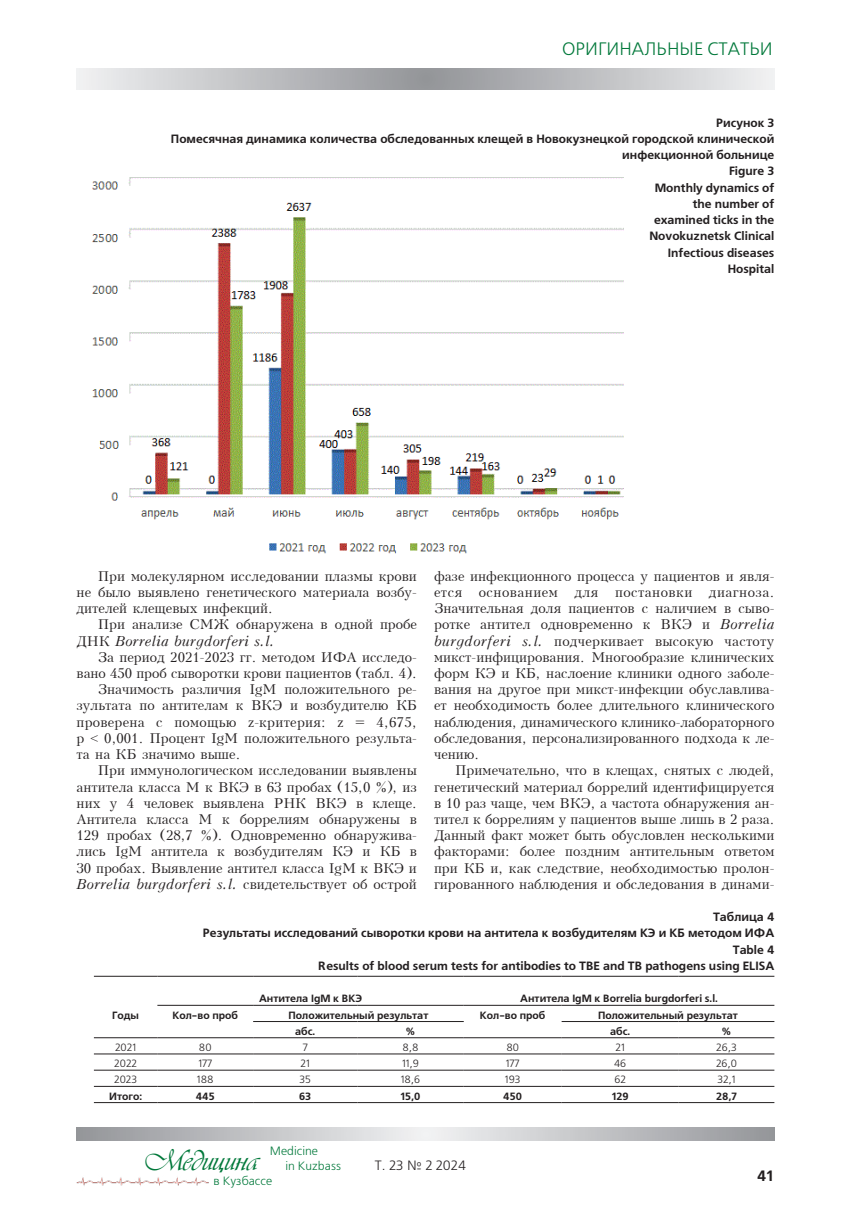
<style>
.page{position:relative;width:851px;height:1217px;background:#fff}
.page>*{position:absolute;margin:0;border:0;box-sizing:border-box;transform-origin:0 0}
.t1{font:30px "Vivaldi DCL";color:#00783a}
.t2{font:18px "Free Set C";color:#00783a}
.t3{font:700 15px "Free Set C";color:#231f20}
.основной{font:13.5px/16.2px "Kudrashov Plain";color:#231f20;text-align:justify}
.t4{font:13.5px "Free Set C";color:#231f20}
.рисунок_загл{font:700 12px/16.2px "Free Set C";color:#231f20;text-align:right}
.t5{font:12px/15px "Free Set C";color:#00783a}
.таблица{font:700 10.5px "Free Set C";color:#231f20}
.таблица-2{font:10.5px "Free Set C";color:#231f20}
.s1{font-family:"Kudrashov";font-style:italic}
.s2{font-family:"Times New Roman"}
</style>
<div class="page">
<svg style="left:77px;top:68px;width:697px;height:21px;background:#c1c2c5"></svg>
<svg style="left:77px;top:1127px;width:697px;height:13px;background:#c2c3c5"></svg>
<img style="left:76px;top:1177px;width:133px;height:9px">
<img style="left:92px;top:177px;width:531px;height:377px">
<hr style="left:94px;top:975px;width:63px;height:1px;background:#231f20">
<hr style="left:157px;top:975px;width:96px;height:1px;background:#231f20">
<hr style="left:253px;top:975px;width:104px;height:1px;background:#231f20">
<hr style="left:357px;top:975px;width:106px;height:1px;background:#231f20">
<hr style="left:463px;top:975px;width:98px;height:1px;background:#231f20">
<hr style="left:561px;top:975px;width:117px;height:1px;background:#231f20">
<hr style="left:678px;top:975px;width:96px;height:1px;background:#231f20">
<hr style="left:157px;top:1004px;width:96px;height:1px;background:#231f20">
<hr style="left:253px;top:1004px;width:104px;height:1px;background:#231f20">
<hr style="left:357px;top:1004px;width:106px;height:1px;background:#231f20">
<hr style="left:463px;top:1004px;width:98px;height:1px;background:#231f20">
<hr style="left:561px;top:1004px;width:117px;height:1px;background:#231f20">
<hr style="left:678px;top:1004px;width:96px;height:1px;background:#231f20">
<hr style="left:253px;top:1020px;width:104px;height:1px;background:#231f20">
<hr style="left:357px;top:1020px;width:106px;height:1px;background:#231f20">
<hr style="left:561px;top:1020px;width:117px;height:1px;background:#231f20">
<hr style="left:678px;top:1020px;width:96px;height:1px;background:#231f20">
<hr style="left:94px;top:1037px;width:63px;height:1px;background:#231f20">
<hr style="left:157px;top:1037px;width:96px;height:1px;background:#231f20">
<hr style="left:253px;top:1037px;width:104px;height:1px;background:#231f20">
<hr style="left:357px;top:1037px;width:106px;height:1px;background:#231f20">
<hr style="left:463px;top:1037px;width:98px;height:1px;background:#231f20">
<hr style="left:561px;top:1037px;width:117px;height:1px;background:#231f20">
<hr style="left:678px;top:1037px;width:96px;height:1px;background:#231f20">
<hr style="left:94px;top:1053px;width:63px;height:1px;background:#231f20">
<hr style="left:157px;top:1053px;width:96px;height:1px;background:#231f20">
<hr style="left:253px;top:1053px;width:104px;height:1px;background:#231f20">
<hr style="left:357px;top:1053px;width:106px;height:1px;background:#231f20">
<hr style="left:463px;top:1053px;width:98px;height:1px;background:#231f20">
<hr style="left:561px;top:1053px;width:117px;height:1px;background:#231f20">
<hr style="left:678px;top:1053px;width:96px;height:1px;background:#231f20">
<hr style="left:94px;top:1069px;width:63px;height:1px;background:#231f20">
<hr style="left:157px;top:1069px;width:96px;height:1px;background:#231f20">
<hr style="left:253px;top:1069px;width:104px;height:1px;background:#231f20">
<hr style="left:357px;top:1069px;width:106px;height:1px;background:#231f20">
<hr style="left:463px;top:1069px;width:98px;height:1px;background:#231f20">
<hr style="left:561px;top:1069px;width:117px;height:1px;background:#231f20">
<hr style="left:678px;top:1069px;width:96px;height:1px;background:#231f20">
<hr style="left:94px;top:1085px;width:63px;height:1px;background:#231f20">
<hr style="left:157px;top:1085px;width:96px;height:1px;background:#231f20">
<hr style="left:253px;top:1085px;width:104px;height:1px;background:#231f20">
<hr style="left:357px;top:1085px;width:106px;height:1px;background:#231f20">
<hr style="left:463px;top:1085px;width:98px;height:1px;background:#231f20">
<hr style="left:561px;top:1085px;width:117px;height:1px;background:#231f20">
<hr style="left:678px;top:1085px;width:96px;height:1px;background:#231f20">
<hr style="left:94px;top:1101px;width:63px;height:1px;background:#231f20">
<hr style="left:157px;top:1101px;width:96px;height:1px;background:#231f20">
<hr style="left:253px;top:1101px;width:104px;height:1px;background:#231f20">
<hr style="left:357px;top:1101px;width:106px;height:1px;background:#231f20">
<hr style="left:463px;top:1101px;width:98px;height:1px;background:#231f20">
<hr style="left:561px;top:1101px;width:117px;height:1px;background:#231f20">
<hr style="left:678px;top:1101px;width:96px;height:1px;background:#231f20">
<h2 class="t2" style="left:562px;top:40px;width:212px">ОРИГИНАЛЬНЫЕ СТАТЬИ</h2>
<p class="рисунок_загл" style="left:716px;top:115px;width:60px">Рисунок 3</p>
<p class="рисунок_загл" style="left:171px;top:131px;width:605px">Помесячная динамика количества обследованных клещей в Новокузнецкой городской клинической инфекционной больнице</p>
<p class="рисунок_загл" style="left:728px;top:164px;width:47px">Figure 3</p>
<p class="рисунок_загл" style="left:649px;top:180px;width:126px">Monthly dynamics of the number of examined ticks in the<br>Novokuznetsk Clinical<br>Infectious diseases<br>Hospital</p>
<p class="основной" style="left:434px;top:568px;width:342px">фазе инфекционного процесса у пациентов и явля&shy;ется основанием для постановки диагноза.<br>Значительная доля пациентов с наличием в сыво&shy;ротке антител одновременно к ВКЭ и <span class="s1">Borrelia burgdorferi s.l.</span> подчеркивает высокую частоту микст-инфицирования. Многообразие клинических форм КЭ и КБ, наслоение клиники одного заболе&shy;вания на другое при микст-инфекции обуславлива&shy;ет необходимость более длительного клинического наблюдения, динамического клинико-лабораторного обследования, персонализированного подхода к ле&shy;чению.</p>
<p class="основной" style="left:434px;top:762px;width:342px;text-indent:21px">Примечательно, что в клещах, снятых с людей, генетический материал боррелий идентифицируется в 10 раз чаще, чем ВКЭ, а частота обнаружения ан&shy;тител к боррелиям у пациентов выше лишь в 2 раза.<br>Данный факт может быть обусловлен несколькими факторами: более поздним антительным ответом при КБ и, как следствие, необходимостью пролон&shy;гированного наблюдения и обследования в динами-</p>
<p class="рисунок_загл" style="left:713px;top:909px;width:63px">Таблица 4</p>
<p class="рисунок_загл" style="left:203px;top:925px;width:573px">Результаты исследований сыворотки крови на антитела к возбудителям КЭ и КБ методом ИФА</p>
<p class="рисунок_загл" style="left:732px;top:941px;width:43px">Table 4</p>
<p class="рисунок_загл" style="left:318px;top:957px;width:458px">Results of blood serum tests for antibodies to TBE and TB pathogens using ELISA</p>
<p class="основной" style="left:77px;top:568px;width:342px;text-indent:21px">При молекулярном исследовании плазмы крови не было выявлено генетического материала возбу&shy;дителей клещевых инфекций.</p>
<p class="основной" style="left:77px;top:616px;width:342px;text-indent:21px">При анализе СМЖ обнаружена в одной пробе<br>ДНК <span class="s1">Borrelia burgdorferi s.l.</span></p>
<p class="основной" style="left:77px;top:649px;width:342px;text-align:right">За период 2021-2023 гг. методом ИФА исследо&shy;вано 450 проб сыворотки крови пациентов (табл. 4).</p>
<p class="основной" style="left:77px;top:681px;width:342px;text-indent:21px">Значимость различия IgM положительного ре&shy;зультата по антителам к ВКЭ и возбудителю КБ проверена с помощью z-критерия: z = 4,675, р <span class="s2">˂</span> 0,001. Процент IgM положительного результа&shy;та на КБ значимо выше.</p>
<p class="основной" style="left:77px;top:762px;width:342px;text-indent:21px">При иммунологическом исследовании выявлены антитела класса М к ВКЭ в 63 пробах (15,0 %), из них у 4 человек выявлена РНК ВКЭ в клеще.<br>Антитела класса М к боррелиям обнаружены в 129 пробах (28,7 %). Одновременно обнаружива&shy;лись IgM антитела к возбудителям КЭ и КБ в 30 пробах. Выявление антител класса IgM к ВКЭ и <span class="s1">Borrelia burgdorferi s.l.</span> свидетельствует об острой</p>
<p class="таблица" style="left:112px;top:1008px;width:28px">Годы</p>
<p class="таблица" style="left:259px;top:992px;width:105px">Антитела IgM к ВКЭ</p>
<p class="таблица" style="left:520px;top:992px;width:199px">Антитела IgM к Borrelia burgdorferi s.l.</p>
<p class="таблица" style="left:172px;top:1008px;width:67px">Кол-во проб</p>
<p class="таблица" style="left:288px;top:1008px;width:141px">Положительный результат</p>
<p class="таблица" style="left:480px;top:1008px;width:67px">Кол-во проб</p>
<p class="таблица" style="left:598px;top:1008px;width:141px">Положительный результат</p>
<p class="таблица" style="left:295px;top:1024px;width:22px">абс.</p>
<p class="таблица" style="left:406px;top:1024px;width:11px">%</p>
<p class="таблица" style="left:610px;top:1024px;width:22px">абс.</p>
<p class="таблица" style="left:721px;top:1024px;width:11px">%</p>
<p class="таблица-2" style="left:115px;top:1041px;width:22px">2021</p>
<p class="таблица-2" style="left:199px;top:1041px;width:14px">80</p>
<p class="таблица-2" style="left:303px;top:1041px;width:6px">7</p>
<p class="таблица-2" style="left:402px;top:1041px;width:18px">8,8</p>
<p class="таблица-2" style="left:506px;top:1041px;width:14px">80</p>
<p class="таблица-2" style="left:615px;top:1041px;width:11px">21</p>
<p class="таблица-2" style="left:716px;top:1041px;width:22px">26,3</p>
<p class="таблица-2" style="left:114px;top:1057px;width:24px">2022</p>
<p class="таблица-2" style="left:198px;top:1057px;width:15px">177</p>
<p class="таблица-2" style="left:300px;top:1057px;width:11px">21</p>
<p class="таблица-2" style="left:402px;top:1057px;width:18px">11,9</p>
<p class="таблица-2" style="left:506px;top:1057px;width:15px">177</p>
<p class="таблица-2" style="left:614px;top:1057px;width:14px">46</p>
<p class="таблица-2" style="left:716px;top:1057px;width:22px">26,0</p>
<p class="таблица-2" style="left:114px;top:1073px;width:24px">2023</p>
<p class="таблица-2" style="left:197px;top:1073px;width:18px">188</p>
<p class="таблица-2" style="left:299px;top:1073px;width:13px">35</p>
<p class="таблица-2" style="left:401px;top:1073px;width:21px">18,6</p>
<p class="таблица-2" style="left:505px;top:1073px;width:17px">193</p>
<p class="таблица-2" style="left:614px;top:1073px;width:13px">62</p>
<p class="таблица-2" style="left:717px;top:1073px;width:20px">32,1</p>
<p class="таблица" style="left:109px;top:1089px;width:34px">Итого:</p>
<p class="таблица" style="left:196px;top:1089px;width:20px">445</p>
<p class="таблица" style="left:299px;top:1089px;width:14px">63</p>
<p class="таблица" style="left:400px;top:1089px;width:21px">15,0</p>
<p class="таблица" style="left:503px;top:1089px;width:20px">450</p>
<p class="таблица" style="left:611px;top:1089px;width:18px">129</p>
<p class="таблица" style="left:716px;top:1089px;width:22px">28,7</p>
<p class="t5" style="left:285px;top:1143px;width:57px;text-indent:-15px">Medicine<br>in Kuzbass</p>
<h1 class="t1" style="left:146px;top:1143px;width:114px">Медицина</h1>
<p class="t4" style="left:375px;top:1157px;width:93px">T. 23 № 2 2024</p>
<p class="t5" style="left:213px;top:1173px;width:60px">в Кузбассе</p>
<p class="t3" style="left:757px;top:1166px;width:17px">41</p>
</div>
